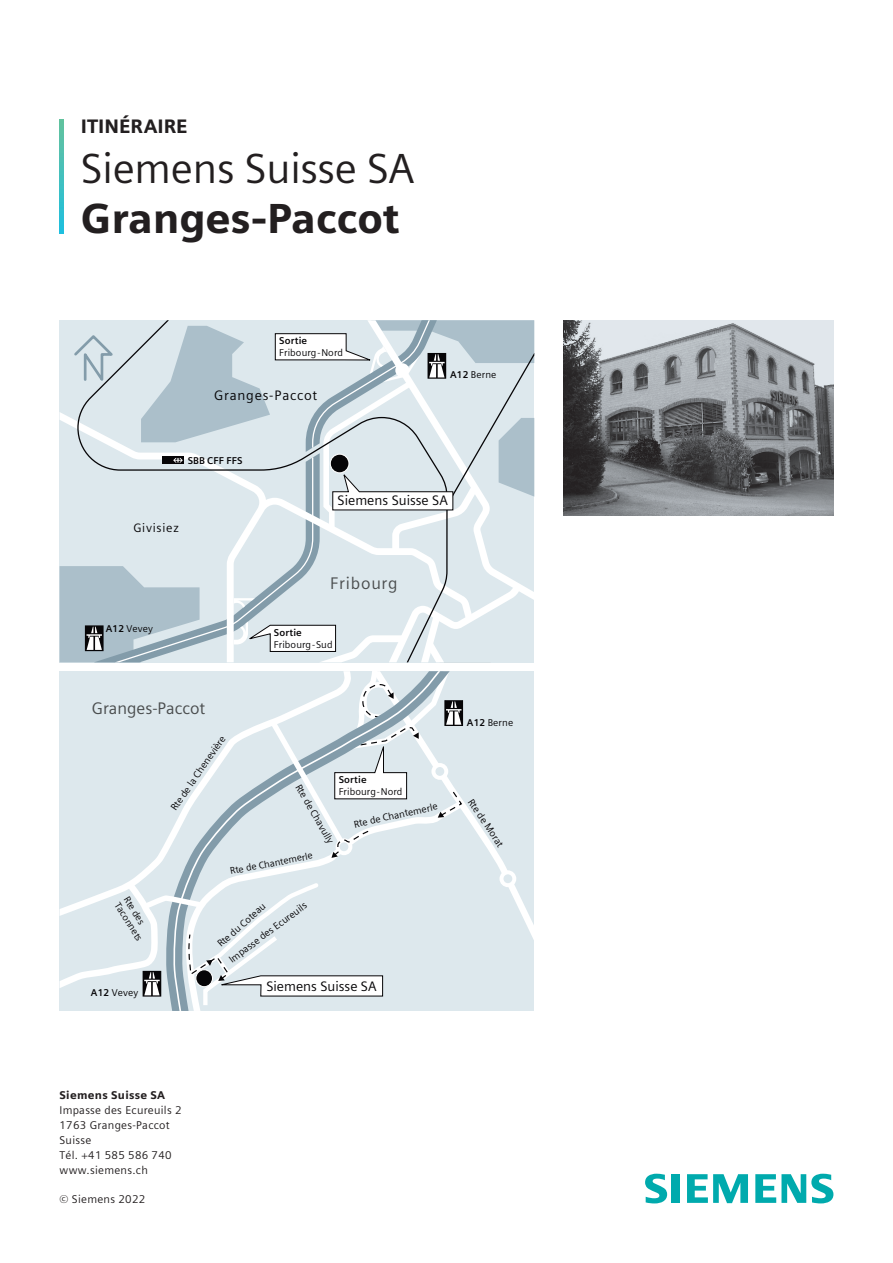
<style>
.page{position:relative;width:893px;height:1263px;background:#fff}
.page>*{position:absolute;margin:0;border:0;box-sizing:border-box;transform-origin:0 0}
.t1{font:42px "Siemens Sans";letter-spacing:-.005em;color:#231f20}
.t2{font:900 42px "Siemens Sans";letter-spacing:-.005em;color:#231f20}
.t3{font:900 19.5px "Siemens Sans";color:#231f20}
.t4{font:16.8px "Siemens Sans";color:#494c4d}
.t5{font:16.8px "Siemens Sans";letter-spacing:.045em;color:#494c4d}
.t6{font:13.65px "Siemens Sans";color:#060507}
.t7{font:13.65px "Siemens Sans";letter-spacing:.055em;color:#060507}
.t8{font:12.15px "Siemens Sans";letter-spacing:.06em;color:#060507}
.t9{font:11.25px/14.9px "Siemens Sans";letter-spacing:.025em;color:#231f20}
.t10{font:900 11.25px "Siemens Sans";letter-spacing:.025em;color:#231f20}
.t11{font:9.9px "Siemens Sans";letter-spacing:.01em;color:#060507}
.t12{font:700 9.9px "Siemens Sans";letter-spacing:.01em;color:#060507}
.t13{font:9.75px/10.8px "Siemens Sans";color:#060507}
.s1{font-weight:700}
</style>
<div class="page">
<svg style="left:645px;top:1174px;width:35px;height:29px"></svg>
<svg style="left:687px;top:1174px;width:61px;height:29px"></svg>
<svg style="left:755px;top:1174px;width:78px;height:29px"></svg>
<svg style="left:60px;top:119px;width:4px;height:114px"></svg>
<hr style="left:439px;top:662px;width:52px;height:1px;background:#c3c6c8">
<svg style="left:60px;top:320px;width:474px;height:342px;background:#d1dde2"></svg>
<div style="left:60px;top:671px;width:79px;height:317px;background:#dde8ed"></div>
<svg style="left:139px;top:671px;width:395px;height:338px;background:#d9e4e9"></svg>
<img style="left:564px;top:320px;width:269px;height:196px">
<h2 class="t3" style="left:81px;top:114px;width:108px">ITINÉRAIRE</h2>
<h1 class="t1" style="left:81px;top:145px;width:335px">Siemens Suisse SA</h1>
<h1 class="t2" style="left:81px;top:194px;width:320px">Granges-Paccot</h1>
<p class="t12" style="left:279px;top:335px;width:29px">Sortie</p>
<p class="t11" style="left:279px;top:347px;width:65px">Fribourg-Nord</p>
<h3 class="t7" style="left:214px;top:387px;width:105px">Granges-Paccot</h3>
<p class="t12" style="left:188px;top:455px;width:56px">SBB CFF FFS</p>
<p class="t11" style="left:450px;top:369px;width:48px"><span class="s1">A12</span> Berne</p>
<p class="t8" style="left:133px;top:521px;width:47px">Givisiez</p>
<p class="t11" style="left:106px;top:623px;width:49px"><span class="s1">A12</span> Vevey</p>
<h3 class="t6" style="left:338px;top:493px;width:112px">Siemens Suisse SA</h3>
<h3 class="t5" style="left:330px;top:574px;width:69px">Fribourg</h3>
<p class="t12" style="left:274px;top:627px;width:29px">Sortie</p>
<p class="t11" style="left:274px;top:639px;width:60px">Fribourg-Sud</p>
<h3 class="t4" style="left:92px;top:699px;width:115px">Granges-Paccot</h3>
<p class="t11" style="left:168px;top:806px;width:90px;rotate:-55deg">Rte de la Chenevière</p>
<p class="t12" style="left:339px;top:773px;width:29px">Sortie</p>
<p class="t11" style="left:339px;top:786px;width:65px">Fribourg-Nord</p>
<p class="t11" style="left:303px;top:782px;width:68px;rotate:60deg">Rte de Chavully</p>
<p class="t11" style="left:353px;top:818px;width:87px;rotate:-12deg">Rte de Chantemerle</p>
<p class="t13" style="left:131px;top:894px;width:45px;rotate:58deg">Rte des<br>Taconnets</p>
<p class="t11" style="left:91px;top:987px;width:49px"><span class="s1">A12</span> Vevey</p>
<p class="t13" style="left:229px;top:866px;width:85px;rotate:-11deg">Rte de Chantemerle</p>
<p class="t11" style="left:215px;top:940px;width:62px;rotate:-41deg">Rte du Coteau</p>
<p class="t11" style="left:227px;top:956px;width:96px;rotate:-37deg">Impasse des Ecureuils</p>
<h3 class="t6" style="left:266px;top:979px;width:112px">Siemens Suisse SA</h3>
<p class="t11" style="left:467px;top:717px;width:48px"><span class="s1">A12</span> Berne</p>
<p class="t11" style="left:475px;top:796px;width:57px;rotate:56deg">Rte de Morat</p>
<p class="t10" style="left:60px;top:1089px;width:107px">Siemens Suisse SA</p>
<p class="t9" style="left:60px;top:1103px;width:124px">Impasse des Ecureuils 2<br>1763 Granges-Paccot<br>Suisse<br>Tél. +41 585 586 740 www.siemens.ch</p>
<p class="t9" style="left:60px;top:1192px;width:87px">© Siemens 2022</p>
</div>
